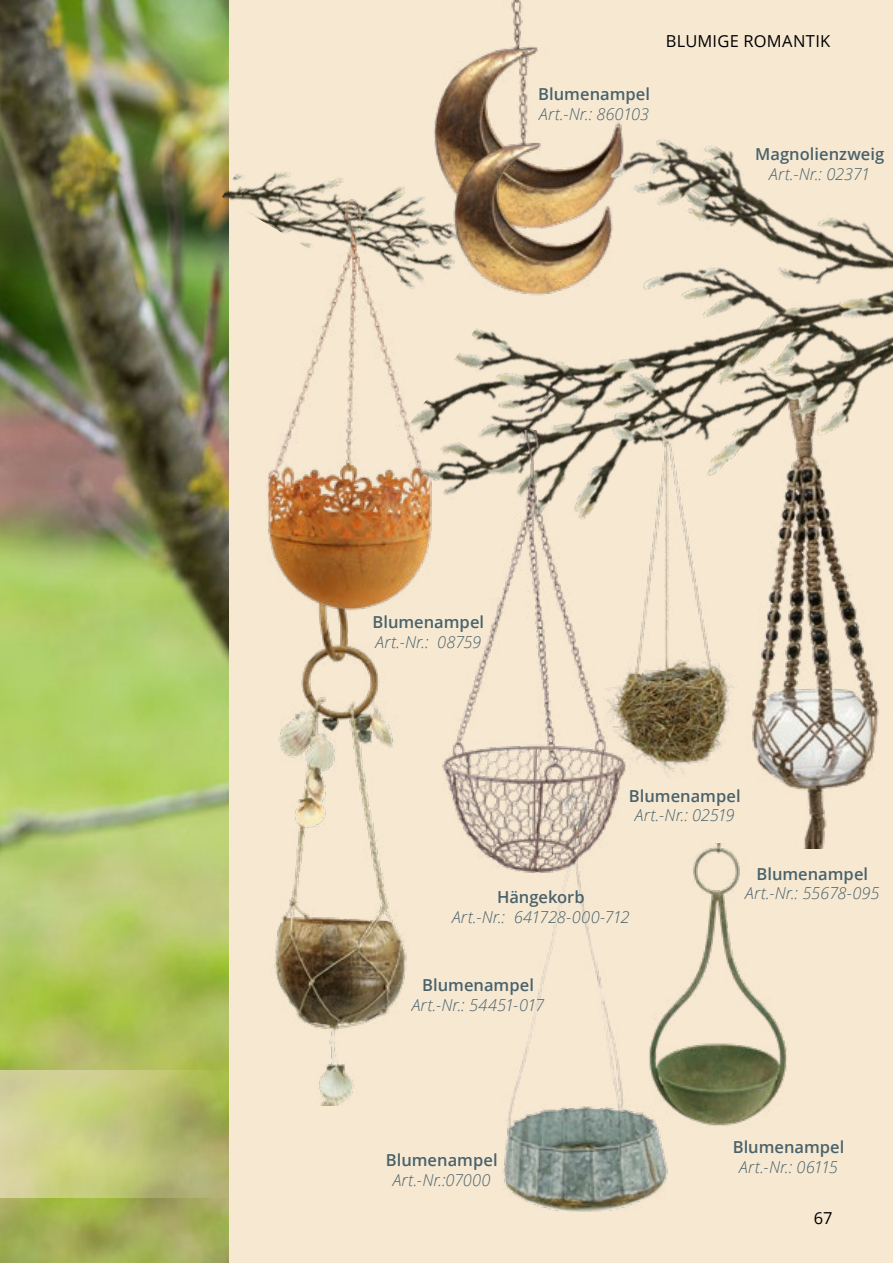
<style>
.page{position:relative;width:893px;height:1263px;background:#fff}
.page>*{position:absolute;margin:0;border:0;box-sizing:border-box;transform-origin:0 0}
.t1{font:italic 300 16.5px "Open Sans";color:#49626b}
.t2{font:600 16.5px "Open Sans";color:#49626b}
.t3{font:16.5px "Open Sans";letter-spacing:.015em;color:#000}
.t4{font:italic 300 16.5px "Open Sans";letter-spacing:.02em;color:#49626b}
</style>
<div class="page">
<img style="left:0;top:0;width:230px;height:1263px">
<svg style="left:0;top:1070px;width:230px;height:128px;background:#c1c47c"></svg>
<div style="left:230px;top:0;width:663px;height:1263px;background:#f7e8d2"></div>
<img style="left:222px;top:100px;width:121px;height:210px">
<img style="left:274px;top:646px;width:133px;height:459px">
<img style="left:770px;top:754px;width:103px;height:94px">
<img style="left:358px;top:0;width:535px;height:754px">
<img style="left:688px;top:843px;width:105px;height:283px">
<img style="left:266px;top:195px;width:189px;height:451px">
<img style="left:503px;top:943px;width:185px;height:268px">
<img style="left:431px;top:430px;width:189px;height:513px">
<img style="left:581px;top:418px;width:189px;height:363px">
<p class="t2" style="left:538px;top:83px;width:113px">Blumenampel</p>
<p class="t1" style="left:539px;top:103px;width:111px">Art.-Nr.: 860103</p>
<p class="t3" style="left:666px;top:30px;width:166px">BLUMIGE ROMANTIK</p>
<p class="t2" style="left:755px;top:143px;width:131px">Magnolienzweig</p>
<p class="t1" style="left:769px;top:163px;width:103px">Art.-Nr.: 02371</p>
<p class="t2" style="left:372px;top:611px;width:113px">Blumenampel</p>
<p class="t1" style="left:375px;top:631px;width:107px">Art.-Nr.: 08759</p>
<p class="t2" style="left:629px;top:784px;width:113px">Blumenampel</p>
<p class="t1" style="left:635px;top:804px;width:101px">Art.-Nr.: 02519</p>
<p class="t2" style="left:497px;top:886px;width:89px">Hängekorb</p>
<p class="t1" style="left:452px;top:906px;width:179px">Art.-Nr.: 641728-000-712</p>
<p class="t2" style="left:422px;top:973px;width:113px">Blumenampel</p>
<p class="t1" style="left:412px;top:993px;width:134px">Art.-Nr.: 54451-017</p>
<p class="t2" style="left:386px;top:1149px;width:113px">Blumenampel</p>
<p class="t4" style="left:393px;top:1169px;width:100px">Art.-Nr.:07000</p>
<p class="t2" style="left:756px;top:862px;width:113px">Blumenampel</p>
<p class="t1" style="left:745px;top:882px;width:136px">Art.-Nr.: 55678-095</p>
<p class="t2" style="left:733px;top:1135px;width:113px">Blumenampel</p>
<p class="t1" style="left:739px;top:1155px;width:100px">Art.-Nr.: 06115</p>
<p class="t3" style="left:814px;top:1206px;width:20px">67</p>
</div>
